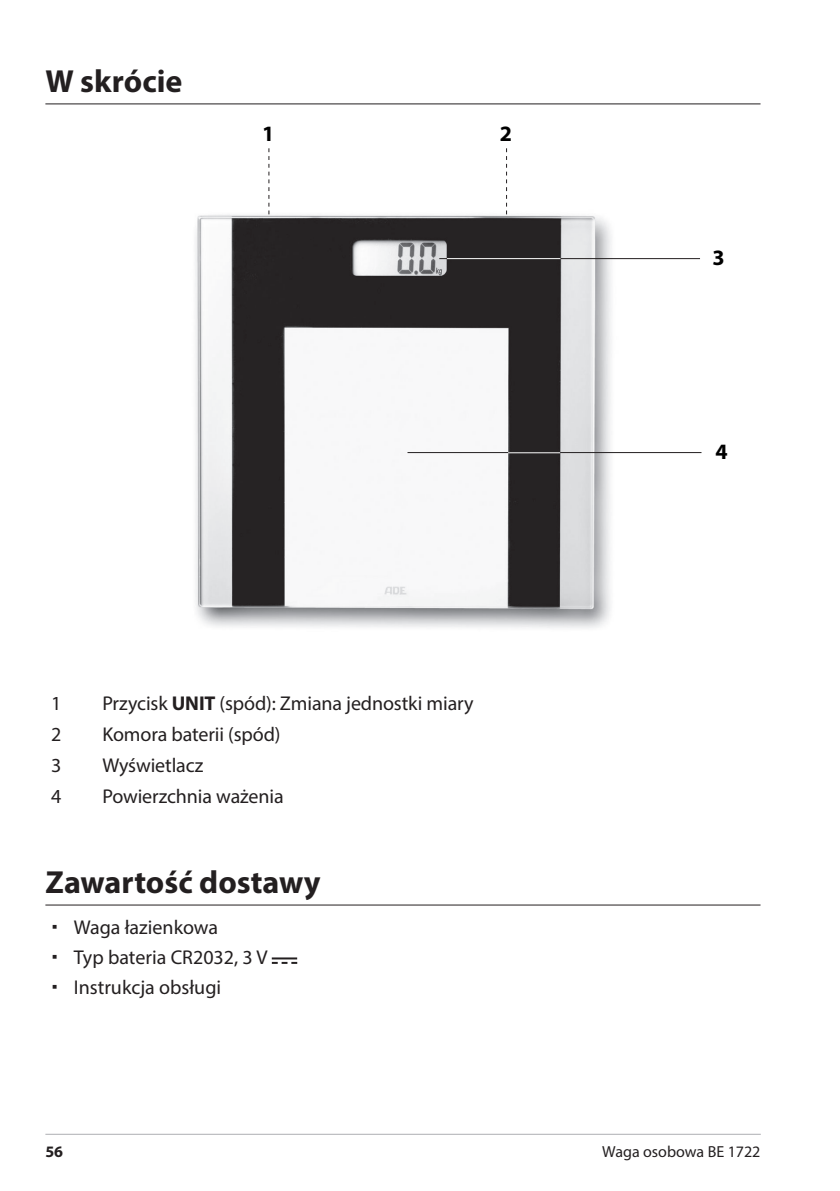
<style>
.page{position:relative;width:840px;height:1191px;background:#fff}
.page>*{position:absolute;margin:0;border:0;box-sizing:border-box;transform-origin:0 0}
.t1{font:700 32px "Myriad Pro";color:#231f20}
.t2{font:700 22px "Myriad Pro";color:#000}
.t3{font:20px/29.6px "Myriad Pro";letter-spacing:-.005em;color:#231f20}
.t4{font:16px "Myriad Pro";color:#231f20}
.t5{font:700 16px "Myriad Pro";color:#231f20}
.s1{font-weight:700}
</style>
<div class="page">
<hr style="left:45px;top:1133px;width:715px;height:1px;background:#adaeb2">
<hr style="left:45px;top:103px;width:715px;height:1px;background:#231f20">
<hr style="left:45px;top:904px;width:715px;height:1px;background:#231f20">
<svg style="left:272px;top:962px;width:25px;height:2px"></svg>
<hr style="left:271px;top:957px;width:26px;height:2px;background:#231f20">
<img style="left:195px;top:202px;width:430px;height:426px">
<svg style="left:268px;top:148px;width:1px;height:66px"></svg>
<svg style="left:505px;top:202px;width:1px;height:12px"></svg>
<hr style="left:439px;top:258px;width:260px;height:1px;background:#231f20">
<hr style="left:407px;top:452px;width:294px;height:1px;background:#231f20">
<hr style="left:446px;top:258px;width:114px;height:1px;background:#fff">
<hr style="left:508px;top:452px;width:52px;height:1px;background:#fff">
<h1 class="t1" style="left:45px;top:60px;width:138px">W skrócie</h1>
<p class="t2" style="left:262px;top:119px;width:14px">1</p>
<p class="t2" style="left:499px;top:119px;width:14px">2</p>
<p class="t3" style="left:51px;top:688px;width:12px">1</p>
<p class="t3" style="left:102px;top:688px;width:372px">Przycisk <span class="s1">UNIT</span> (spód): Zmiana jednostki miary</p>
<p class="t3" style="left:51px;top:719px;width:12px">2</p>
<p class="t3" style="left:102px;top:719px;width:179px">Komora baterii (spód)</p>
<p class="t3" style="left:51px;top:750px;width:12px">3</p>
<p class="t3" style="left:102px;top:750px;width:102px">Wyświetlacz</p>
<p class="t3" style="left:51px;top:781px;width:12px">4</p>
<p class="t3" style="left:102px;top:781px;width:183px">Powierzchnia ważenia</p>
<h1 class="t1" style="left:45px;top:861px;width:277px">Zawartość dostawy</h1>
<p class="t3" style="left:74px;top:912px;width:195px">Waga łazienkowa<br>Typ bateria CR2032, 3 V<br>Instrukcja obsługi</p>
<p class="t2" style="left:712px;top:243px;width:14px">3</p>
<p class="t2" style="left:715px;top:437px;width:14px">4</p>
<p class="t5" style="left:45px;top:1140px;width:19px">56</p>
<p class="t4" style="left:602px;top:1141px;width:160px">Waga osobowa BE 1722</p>
</div>
